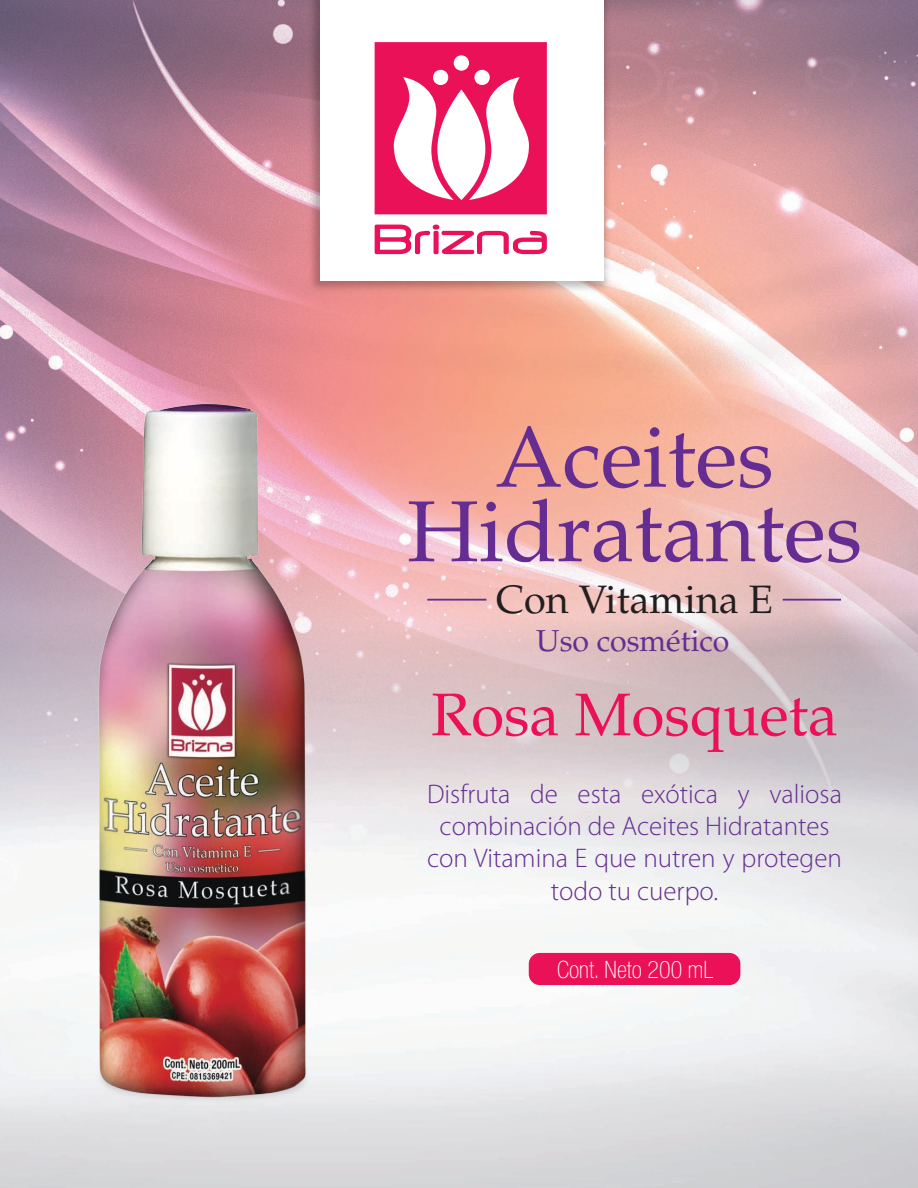
<style>
.page{position:relative;width:918px;height:1188px;background:#fff}
.page>*{position:absolute;margin:0;border:0;box-sizing:border-box;transform-origin:0 0}
.t1{font:86.4px/74.6px "Palatino LT Std";color:#652d91;text-align:center}
.t2{font:60.15px "Palatino LT Std";color:#eb1159}
.t3{font:39.6px "Palatino LT Std";color:#231f20}
.t4{font:30.3px "Palatino LT Std";color:#652d91}
.t5{font:300 27px/32.4px "Myriad Pro";color:#652d91;text-align:center}
.t6{font:100 condensed 24px "Helvetica Neue";color:#fff}
</style>
<div class="page">
<img style="left:0;top:0;width:918px;height:1188px">
<img style="left:260px;top:0;width:398px;height:340px">
<div style="left:320px;top:0;width:284px;height:281px;background:#fff"></div>
<svg style="left:375px;top:42px;width:172px;height:172px"></svg>
<svg style="left:375px;top:225px;width:172px;height:29px"></svg>
<div style="left:529px;top:953px;width:211px;height:32px;background:#eb1159;border-radius:11px"></div>
<hr style="left:783px;top:599px;width:58px;height:2px;background:#652d91">
<hr style="left:427px;top:599px;width:59px;height:2px;background:#652d91">
<img style="left:74px;top:390px;width:254px;height:723px">
<h1 class="t1" style="left:407px;top:422px;width:457px">Aceites<br>Hidratantes</h1>
<h3 class="t3" style="left:496px;top:576px;width:278px">Con Vitamina E</h3>
<p class="t4" style="left:536px;top:623px;width:195px">Uso cosmético</p>
<h2 class="t2" style="left:431px;top:679px;width:409px">Rosa Mosqueta</h2>
<p class="t5" style="left:427px;top:778px;width:416px">Disfruta de esta exótica y valiosa combinación de Aceites Hidratantes con Vitamina E que nutren y protegen todo tu cuerpo.</p>
<p class="t6" style="left:557px;top:956px;width:158px">Cont. Neto 200 mL</p>
</div>
